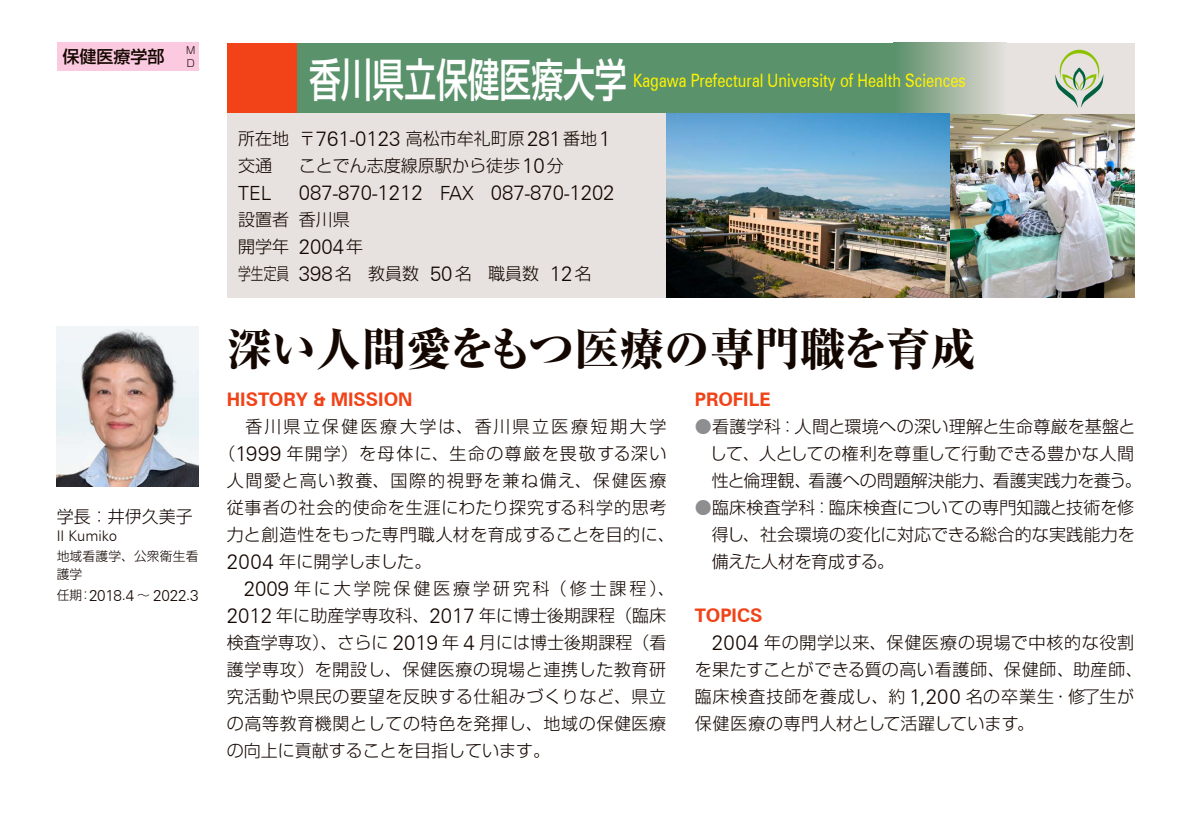
<style>
.page{position:relative;width:1191px;height:814px;background:#fff}
.page>*{position:absolute;margin:0;border:0;box-sizing:border-box;transform-origin:0 0}
.t1{font:800 45.4px "Ryumin Pro";letter-spacing:-.015em;color:#140700}
.t2{font:500 45.4px "Shin Go Pro";color:#fff;scale:.7 1}
.t3{font:300 20.4px "Zurich BT";color:#140700}
.t4{font:300 19.6px "Zurich BT";color:#140700}
.t5{font:700 18.8px "Zurich BT";color:#f14218}
.t6{font:18.4px "Zurich BT";color:#fff300;scale:.8 1}
.t7{font:300 17px/27px "Shin Go Pro";color:#140700}
.t8{font:300 17px/27px "Shin Go Pro";letter-spacing:.02em;color:#140700;text-align:justify}
.t9{font:300 17px/27px "Shin Go Pro";letter-spacing:.04em;color:#140700}
.t10{font:300 17px "Shin Go Pro";letter-spacing:.085em;color:#140700}
.t11{font:300 17px "Shin Go Pro";letter-spacing:.045em;color:#140700}
.t12{font:300 17px "Shin Go Pro";letter-spacing:.095em;color:#140700}
.t13{font:300 17px "Shin Go Pro";letter-spacing:.17em;color:#140700}
.t14{font:300 17px "Shin Go Pro";letter-spacing:.14em;color:#140700}
.t15{font:300 17px "Shin Go Pro";letter-spacing:-.025em;color:#140700}
.t16{font:500 17px "Shin Go Pro";color:#140700}
.t17{font:300 15.4px "Zurich BT";letter-spacing:-.01em;color:#140700}
.t18{font:300 14.6px "Zurich BT";color:#140700}
.t19{font:300 12.8px/17px "Shin Go Pro";letter-spacing:.01em;color:#140700}
.t20{font:300 10px/12.8px "Shin Go Pro";color:#140700}
.s1{font-family:"Shin Go Pro";font-size:12.8px}
.s2{font-size:14.6px}
.s3{font-family:"Zurich BT";font-size:20.4px}
.s4{font-family:"Zurich BT";font-size:19.6px}
.s5{font-size:19.6px}
.s6{color:#8e8e90}
</style>
<div class="page">
<img style="left:666px;top:113px;width:468px;height:185px">
<div style="left:57px;top:43px;width:141px;height:28px;background:#fbc9e0"></div>
<div style="left:950px;top:43px;width:184px;height:70px;background:#e7e2e0"></div>
<div style="left:227px;top:43px;width:71px;height:70px;background:#f14218"></div>
<div style="left:298px;top:43px;width:652px;height:70px;background:#5a926c"></div>
<div style="left:893px;top:43px;width:113px;height:70px;background:linear-gradient(to right,#598e67,#e6dedb)"></div>
<img style="left:57px;top:326px;width:141px;height:160px">
<svg style="left:1055px;top:50px;width:49px;height:58px"></svg>
<div style="left:227px;top:113px;width:439px;height:185px;background:#e7e2e0"></div>
<p class="t16" style="left:62px;top:43px;width:104px">保健医療学部</p>
<p class="t20" style="left:186px;top:43px;width:11px">Ｍ<br>Ｄ</p>
<p class="t8" style="left:57px;top:500px;width:138px">学長：井伊久美子</p>
<p class="t18" style="left:57px;top:527px;width:62px">II Kumiko</p>
<p class="t19" style="left:57px;top:546px;width:143px">地域看護学、公衆衛生看護学</p>
<p class="t17" style="left:57px;top:585px;width:143px"><span class="s1">任期：</span>2018<span class="s2">.</span>4 <span class="s1">～</span> 2022<span class="s2">.</span>3</p>
<h1 class="t2" style="left:309px;top:42px;width:455px">香川県立保健医療大学</h1>
<p class="t6" style="left:633px;top:69px;width:417px">Kagawa Prefectural University of Health Sciences</p>
<p class="t7" style="left:238px;top:123px;width:374px">所在地〒<span class="s3">761</span><span class="s4">-</span><span class="s3">0123</span> 高松市牟礼町原<span class="s3">281</span>番地<span class="s3">1</span>交通</p>
<p class="t7" style="left:299px;top:150px;width:266px">ことでん志度線原駅から徒歩<span class="s3">10</span>分</p>
<p class="t4" style="left:238px;top:181px;width:35px">TEL</p>
<p class="t3" style="left:299px;top:180px;width:317px">087<span class="s5">-</span>870<span class="s5">-</span>1212 <span class="s5">FAX</span> 087<span class="s5">-</span>870<span class="s5">-</span>1202</p>
<p class="t7" style="left:238px;top:204px;width:355px">設置者香川県<br>開学年 <span class="s3">2004</span>年<br>学生定員 <span class="s3">398</span>名 教員数 <span class="s3">50</span>名 職員数 <span class="s3">12</span>名</p>
<h1 class="t1" style="left:227px;top:313px;width:751px">深い人間愛をもつ医療の専門職を育成</h1>
<p class="t5" style="left:694px;top:388px;width:77px">PROFILE</p>
<p class="t7" style="left:710px;top:411px;width:433px;text-indent:-15px"><span class="s6">●</span>看護学科：人間と環境への深い理解と生命尊厳を基盤として、人としての権利を尊重して行動できる豊かな人間性と倫理観、看護への問題解決能力、看護実践力を養う。</p>
<p class="t8" style="left:711px;top:492px;width:424px;text-indent:-17px"><span class="s6">●</span>臨床検査学科：臨床検査についての専門知識と技術を修得し、社会環境の変化に対応できる総合的な実践能力を備えた人材を育成する。</p>
<p class="t5" style="left:694px;top:604px;width:69px">TOPICS</p>
<p class="t9" style="left:694px;top:627px;width:449px;text-indent:17px"><span class="s3">2004</span> 年の開学以来、保健医療の現場で中核的な役割を果たすことができる質の高い看護師、保健師、助産師、臨床検査技師を養成し、約 <span class="s3">1</span><span class="s4">,</span><span class="s3">200</span> 名の卒業生・修了生が保健医療の専門人材として活躍しています。</p>
<p class="t5" style="left:227px;top:388px;width:187px">HISTORY &amp; MISSION</p>
<p class="t14" style="left:227px;top:413px;width:441px">　香川県立保健医療大学は、香川県立医療短期大学</p>
<p class="t10" style="left:218px;top:440px;width:449px">（<span class="s3">1999</span> 年開学）を母体に、生命の尊厳を畏敬する深い</p>
<p class="t12" style="left:227px;top:467px;width:441px">人間愛と高い教養、国際的視野を兼ね備え、保健医療</p>
<p class="t11" style="left:227px;top:494px;width:441px">従事者の社会的使命を生涯にわたり探究する科学的思考</p>
<p class="t8" style="left:227px;top:519px;width:449px">力と創造性をもった専門職人材を育成することを目的に、</p>
<p class="t15" style="left:227px;top:547px;width:206px"><span class="s3">2004</span> 年に開学しました。</p>
<p class="t13" style="left:244px;top:574px;width:432px"><span class="s3">2009</span> 年に大学院保健医療学研究科（修士課程）、</p>
<p class="t7" style="left:227px;top:600px;width:441px"><span class="s3">2012</span> 年に助産学専攻科、<span class="s3">2017</span> 年に博士後期課程（臨床</p>
<p class="t7" style="left:227px;top:627px;width:441px">検査学専攻）、さらに <span class="s3">2019</span> 年 <span class="s3">4</span> 月には博士後期課程（看</p>
<p class="t8" style="left:227px;top:654px;width:441px">護学専攻）を開設し、保健医療の現場と連携した教育研</p>
<p class="t8" style="left:227px;top:680px;width:441px">究活動や県民の要望を反映する仕組みづくりなど、県立</p>
<p class="t8" style="left:227px;top:707px;width:441px">の高等教育機関としての特色を発揮し、地域の保健医療</p>
<p class="t7" style="left:227px;top:734px;width:325px">の向上に貢献することを目指しています。</p>
</div>
